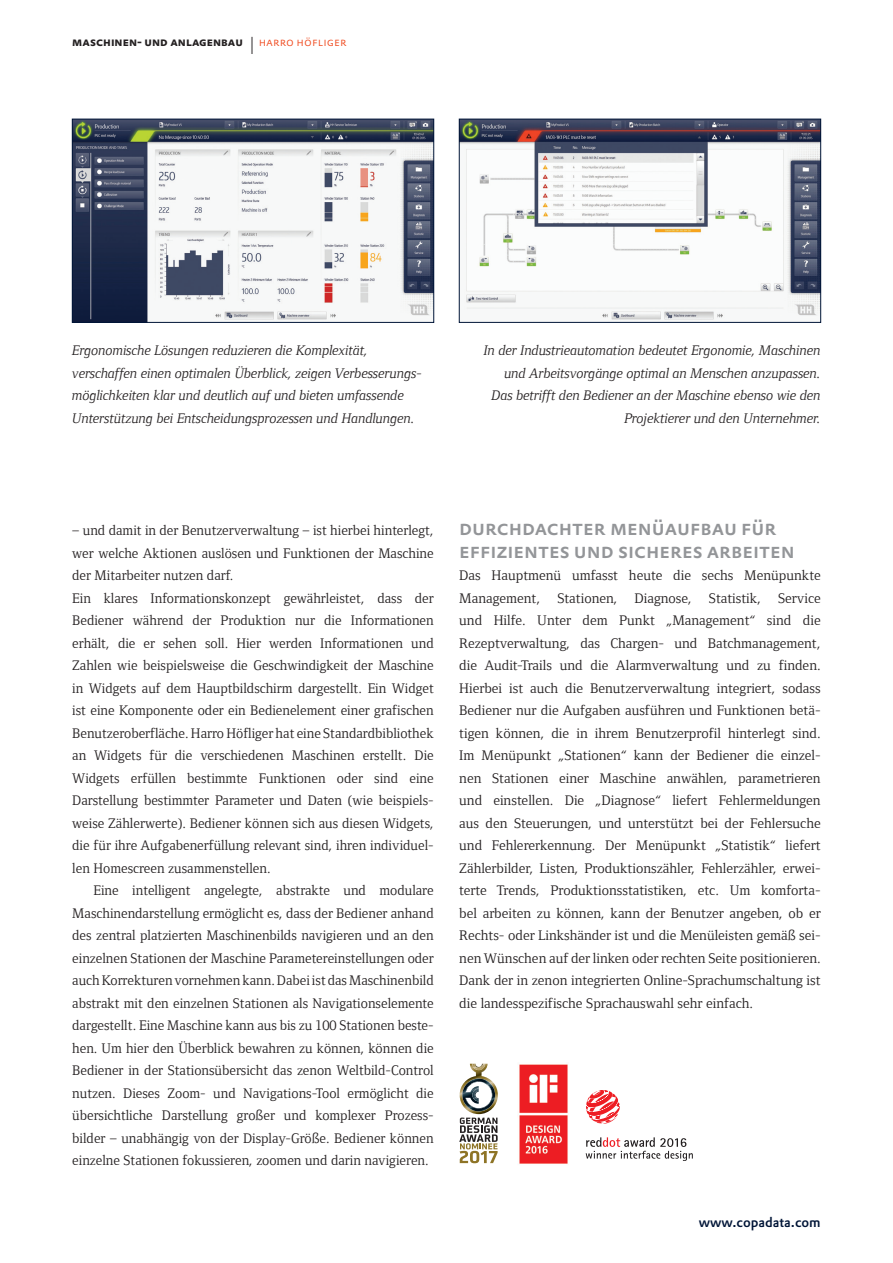
<style>
.page{position:relative;width:893px;height:1263px;background:#fff}
.page>*{position:absolute;margin:0;border:0;box-sizing:border-box;transform-origin:0 0}
.headlines_in_copy_le{font:500 21px/22.5px "DTL Prokyon TOT Caps";color:#939598}
.copy_indent_GERMAN{font:14.25px/22.5px "Foundry Form Serif";color:#231f20;text-align:justify}
.Caption_left{font:14.25px/22.5px "Foundry Form Serif Italic OSF";color:#231f20}
.Caption_align_right{font:14.25px/22.5px "Foundry Form Serif Italic OSF";color:#231f20;text-align:right}
.t1{font:500 13.5px "DTL Prokyon TOT";color:#001537}
.t2{font:700 12px "DTL Prokyon TOT Caps";letter-spacing:.005em;color:#231f20}
.s1{font-weight:300;font-size:24px}
.s2{font-weight:300;color:#f04d22}
</style>
<div class="page">
<img style="left:74px;top:121px;width:358px;height:200px">
<div style="left:72px;top:119px;width:362px;height:204px;border:1px solid #001537"></div>
<img style="left:461px;top:121px;width:358px;height:199px">
<div style="left:459px;top:119px;width:362px;height:204px;border:1px solid #001537"></div>
<img style="left:460px;top:1064px;width:38px;height:50px">
<svg style="left:472px;top:1064px;width:13px;height:6px"></svg>
<svg style="left:462px;top:1078px;width:33px;height:33px"></svg>
<svg style="left:459px;top:1117px;width:39px;height:46px"></svg>
<img style="left:519px;top:1064px;width:49px;height:100px">
<svg style="left:586px;top:1090px;width:34px;height:34px"></svg>
<svg style="left:586px;top:1137px;width:107px;height:24px"></svg>
<p class="t2" style="left:72px;top:34px;width:276px">maschinen- und anlagenbau <span class="s1">I</span> <span class="s2">harro höfliger</span></p>
<p class="Caption_left" style="left:72px;top:339px;width:297px">Ergonomische Lösungen reduzieren die Komplexität,</p>
<p class="Caption_left" style="left:72px;top:362px;width:351px">verschaffen einen optimalen Überblick, zeigen Verbesserungs&shy;möglichkeiten klar und deutlich auf und bieten umfassende<br>Unterstützung bei Entscheidungsprozessen und Handlungen.</p>
<p class="Caption_align_right" style="left:484px;top:339px;width:338px">In der Industrieautomation bedeutet Ergonomie, Maschinen und Arbeitsvorgänge optimal an Menschen anzupassen.<br>Das betrifft den Bediener an der Maschine ebenso wie den Projektierer und den Unternehmer.</p>
<p class="copy_indent_GERMAN" style="left:72px;top:519px;width:363px">– und damit in der Benutzerverwaltung – ist hierbei hinterlegt, wer welche Aktionen auslösen und Funktionen der Maschine der Mitarbeiter nutzen darf.</p>
<p class="copy_indent_GERMAN" style="left:72px;top:587px;width:363px">Ein klares Informationskonzept gewährleistet, dass der Bediener während der Produktion nur die Informationen erhält, die er sehen soll. Hier werden Informationen und Zahlen wie beispielsweise die Geschwindigkeit der Maschine in Widgets auf dem Hauptbildschirm dargestellt. Ein Widget ist eine Komponente oder ein Bedienelement einer grafischen Benutzeroberfläche. Harro Höfliger hat eine Standardbibliothek an Widgets für die verschiedenen Maschinen erstellt. Die Widgets erfüllen bestimmte Funktionen oder sind eine Darstellung bestimmter Parameter und Daten (wie beispiels&shy;weise Zählerwerte). Bediener können sich aus diesen Widgets, die für ihre Aufgabenerfüllung relevant sind, ihren individuel&shy;len Homescreen zusammenstellen.</p>
<p class="copy_indent_GERMAN" style="left:72px;top:879px;width:363px;text-indent:21px">Eine intelligent angelegte, abstrakte und modulare Maschinendarstellung ermöglicht es, dass der Bediener anhand des zentral platzierten Maschinenbilds navigieren und an den einzelnen Stationen der Maschine Parametereinstellungen oder auch Korrekturen vornehmen kann. Dabei ist das Maschinenbild abstrakt mit den einzelnen Stationen als Navigationselemente dargestellt. Eine Maschine kann aus bis zu 100 Stationen beste&shy;hen. Um hier den Überblick bewahren zu können, können die Bediener in der Stationsübersicht das zenon Weltbild-Control nutzen. Dieses Zoom- und Navigations-Tool ermöglicht die übersichtliche Darstellung großer und komplexer Prozess&shy;bilder – unabhängig von der Display-Größe. Bediener können einzelne Stationen fokussieren, zoomen und darin navigieren.</p>
<p class="headlines_in_copy_le" style="left:459px;top:516px;width:337px">durchdachter menüaufbau für effizientes und sicheres arbeiten</p>
<p class="copy_indent_GERMAN" style="left:459px;top:564px;width:363px">Das Hauptmenü umfasst heute die sechs Menüpunkte Management, Stationen, Diagnose, Statistik, Service und Hilfe. Unter dem Punkt „Management“ sind die Rezeptverwaltung, das Chargen- und Batchmanagement, die Audit-Trails und die Alarmverwaltung und zu finden.<br>Hierbei ist auch die Benutzerverwaltung integriert, sodass Bediener nur die Aufgaben ausführen und Funktionen betä&shy;tigen können, die in ihrem Benutzerprofil hinterlegt sind.<br>Im Menüpunkt „Stationen“ kann der Bediener die einzel&shy;nen Stationen einer Maschine anwählen, parametrieren und einstellen. Die „Diagnose“ liefert Fehlermeldungen aus den Steuerungen, und unterstützt bei der Fehlersuche und Fehlererkennung. Der Menüpunkt „Statistik“ liefert Zählerbilder, Listen, Produktionszähler, Fehlerzähler, erwei&shy;terte Trends, Produktionsstatistiken, etc. Um komforta&shy;bel arbeiten zu können, kann der Benutzer angeben, ob er Rechts- oder Linkshänder ist und die Menüleisten gemäß sei&shy;nen Wünschen auf der linken oder rechten Seite positionieren.<br>Dank der in zenon integrierten Online-Sprachumschaltung ist die landesspezifische Sprachauswahl sehr einfach.</p>
<p class="t1" style="left:699px;top:1213px;width:124px">www.copadata.com</p>
</div>
